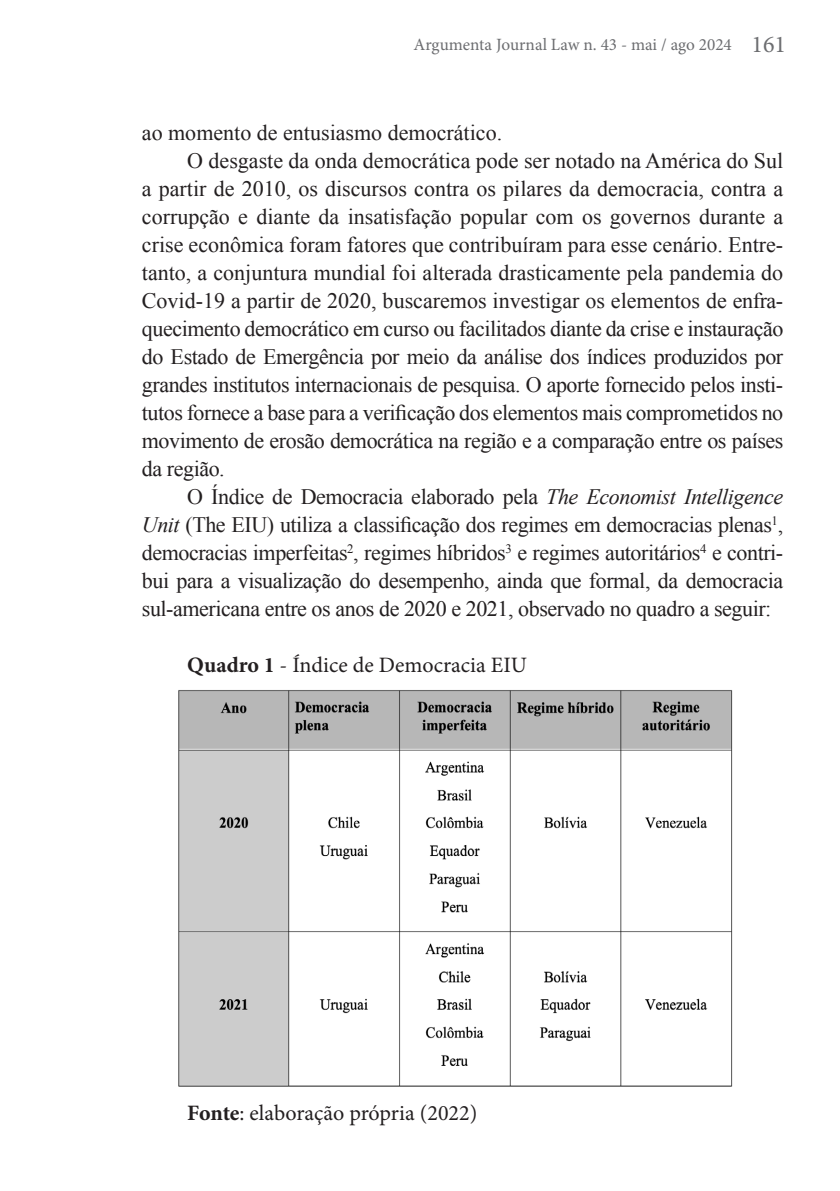
<style>
.page{position:relative;width:840px;height:1191px;background:#fff}
.page>*{position:absolute;margin:0;border:0;box-sizing:border-box;transform-origin:0 0}
.Texto_Artigo{font:22px/28px "Times New Roman";letter-spacing:-.02em;color:#231f20;text-align:justify}
.Texto_Artigo-2{font:22px "Minion Pro";color:#231f20}
.Texto_Artigo-3{font:22px "Times New Roman";color:#231f20}
.t1{font:17.2px "Minion Pro";color:#6c6d70}
.s1{font-size:24px}
.s2{font-style:italic}
.s3{font-weight:700}
</style>
<div class="page">
<img style="left:178px;top:690px;width:555px;height:397px">
<p class="t1" style="left:413px;top:33px;width:374px">Argumenta Journal Law n. 43 - mai / ago 2024 <span class="s1">161</span></p>
<p class="Texto_Artigo-3" style="left:142px;top:118px;width:361px">ao momento de entusiasmo democrático.</p>
<p class="Texto_Artigo" style="left:142px;top:146px;width:642px;text-indent:45px">O desgaste da onda democrática pode ser notado na América do Sul a partir de 2010, os discursos contra os pilares da democracia, contra a corrupção e diante da insatisfação popular com os governos durante a crise econômica foram fatores que contribuíram para esse cenário. Entre&shy;tanto, a conjuntura mundial foi alterada drasticamente pela pandemia do Covid-19 a partir de 2020, buscaremos investigar os elementos de enfra&shy;quecimento democrático em curso ou facilitados diante da crise e instauração do Estado de Emergência por meio da análise dos índices produzidos por grandes institutos internacionais de pesquisa. O aporte fornecido pelos insti&shy;tutos fornece a base para a verificação dos elementos mais comprometidos no movimento de erosão democrática na região e a comparação entre os países da região.</p>
<p class="Texto_Artigo" style="left:142px;top:482px;width:642px;text-indent:45px">O Índice de Democracia elaborado pela <span class="s2">The Economist Intelligence Unit</span> (The EIU) utiliza a classificação dos regimes em democracias plenas<sup>1</sup>, democracias imperfeitas<sup>2</sup>, regimes híbridos<sup>3</sup> e regimes autoritários<sup>4</sup> e contri&shy;bui para a visualização do desempenho, ainda que formal, da democracia sul-americana entre os anos de 2020 e 2021, observado no quadro a seguir:</p>
<p class="Texto_Artigo-2" style="left:187px;top:650px;width:341px"><span class="s3">Quadro 1</span> - Índice de Democracia EIU</p>
<p class="Texto_Artigo-2" style="left:187px;top:1098px;width:291px"><span class="s3">Fonte</span>: elaboração própria (2022)</p>
</div>
